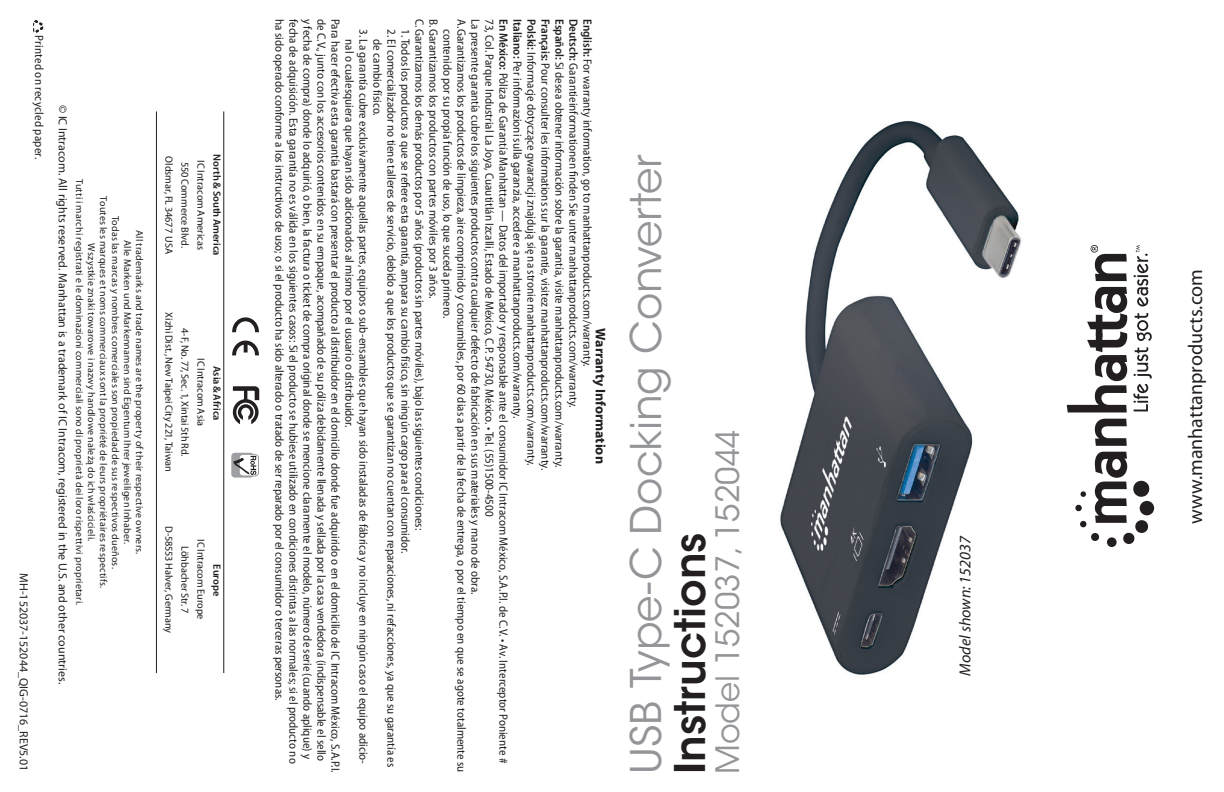
<style>
.page{position:relative;width:1224px;height:792px;background:#fff}
.page>*{position:absolute;margin:0;border:0;box-sizing:border-box;transform-origin:0 0}
.t1{font:42px/44px "ITC Avant Garde Std";letter-spacing:-.005em;color:#939598}
.t2{font:32px "ITC Avant Garde Std";color:#939598}
.t3{font:20px "Myriad Pro";color:#231f20}
.t4{font:italic 16px "Myriad Pro";color:#231f20}
.t5{font:700 14px "Myriad Pro";color:#231f20}
.t6{font:semi-condensed 12px/14px "Myriad Pro";color:#231f20}
.t7{font:12px "Myriad Pro";color:#231f20}
.t8{font:semi-condensed 12px "Myriad Pro";letter-spacing:.02em;color:#231f20}
.t9{font:semi-condensed 10.4px "Myriad Pro";letter-spacing:-.005em;color:#231f20;scale:1.07 1}
.t10{font:600 semi-condensed 10.4px "Myriad Pro";color:#231f20;scale:1.07 1}
.t11{font:10px "Myriad Pro";letter-spacing:.02em;color:#231f20}
.s1{font-weight:600}
.s2{font-weight:600;color:#231f20}
</style>
<div class="page">
<img style="left:780px;top:120px;width:242px;height:555px">
<svg style="left:1095px;top:419px;width:32px;height:27px"></svg>
<svg style="left:1067px;top:287px;width:60px;height:125px"></svg>
<svg style="left:1107px;top:537px;width:10px;height:10px"></svg>
<div style="left:1140px;top:501px;width:14px;height:15px;background:#231f20;border-radius:50%"></div>
<svg style="left:1091px;top:245px;width:36px;height:36px"></svg>
<svg style="left:1075px;top:452px;width:75px;height:93px"></svg>
<svg style="left:1133px;top:347px;width:19px;height:64px"></svg>
<svg style="left:1134px;top:313px;width:18px;height:28px"></svg>
<svg style="left:1133px;top:245px;width:15px;height:61px"></svg>
<hr style="left:223px;top:111px;width:1px;height:562px;background:#231f20">
<div style="left:231px;top:453px;width:23px;height:25px;background:#9d9fa2;border-radius:4px"></div>
<div style="left:239px;top:454px;width:20px;height:22px;border:1px solid #9d9fa2;border-radius:4px"></div>
<svg style="left:233px;top:456px;width:23px;height:19px"></svg>
<svg style="left:232px;top:317px;width:27px;height:39px"></svg>
<svg style="left:244px;top:343px;width:4px;height:10px"></svg>
<svg style="left:33px;top:20px;width:11px;height:14px"></svg>
<svg style="left:233px;top:386px;width:26px;height:38px"></svg>
<hr style="left:156px;top:111px;width:1px;height:562px;background:#231f20">
<p class="t8" style="left:46px;top:35px;width:125px;rotate:90deg">Printed on recycled paper.</p>
<p class="t7" style="left:31px;top:573px;width:200px;rotate:90deg">MH-152037-152044_QIG-0716_REV5.01</p>
<p class="t7" style="left:70px;top:105px;width:581px;rotate:90deg">© IC Intracom. All rights reserved. Manhattan is a trademark of IC Intracom, registered in the U.S. and other countries.</p>
<p class="t11" style="left:86px;top:179px;width:428px;rotate:90deg">Tutti i marchi registrati e le dominazioni commerciali sono di proprietà dei loro rispettivi proprietari.</p>
<p class="t11" style="left:110px;top:196px;width:393px;rotate:90deg">Toutes les marques et noms commerciaux sont la propriété de leurs propriétaires respectifs.</p>
<p class="t11" style="left:122px;top:216px;width:354px;rotate:90deg">Todas las marcas y nombres comerciales son propiedad de sus respectivos dueños.</p>
<p class="t11" style="left:146px;top:230px;width:326px;rotate:90deg">All trademarks and trade names are the property of their respective owners.</p>
<p class="t11" style="left:134px;top:240px;width:306px;rotate:90deg">Alle Marken und Markennamen sind Eigentum Ihrer jeweiligen Inhaber.</p>
<p class="t11" style="left:98px;top:243px;width:299px;rotate:90deg">Wszystkie znaki towarowe i nazwy handlowe należą do ich właścicieli.</p>
<p class="t9" style="left:175px;top:156px;width:93px;rotate:90deg">Oldsmar, FL 34677 USA</p>
<p class="t9" style="left:191px;top:162px;width:82px;rotate:90deg">550 Commerce Blvd.</p>
<p class="t9" style="left:207px;top:160px;width:85px;rotate:90deg">IC Intracom Americas</p>
<p class="t10" style="left:223px;top:154px;width:96px;rotate:90deg">North &amp; South America</p>
<p class="t9" style="left:175px;top:312px;width:151px;rotate:90deg">Xizhi Dist., New Taipei City 221, Taiwan</p>
<p class="t9" style="left:191px;top:328px;width:122px;rotate:90deg">4-F, No. 77, Sec. 1, Xintai 5th Rd.</p>
<p class="t9" style="left:207px;top:358px;width:65px;rotate:90deg">IC Intracom Asia</p>
<p class="t10" style="left:223px;top:366px;width:53px;rotate:90deg">Asia &amp; Africa</p>
<p class="t9" style="left:175px;top:526px;width:102px;rotate:90deg">D-58553 Halver, Germany</p>
<p class="t9" style="left:207px;top:539px;width:77px;rotate:90deg">IC Intracom Europe</p>
<p class="t9" style="left:191px;top:546px;width:64px;rotate:90deg">Löhbacher Str. 7</p>
<p class="t10" style="left:223px;top:564px;width:31px;rotate:90deg">Europe</p>
<p class="t6" style="left:286px;top:19px;width:683px;rotate:90deg">ha sido operado conforme a los instructivos de uso; o si el producto ha sido alterado o tratado de ser reparado por el consumidor o terceras personas.</p>
<p class="t6" style="left:300px;top:19px;width:746px;rotate:90deg">fecha de adquisición. Esta garantía no es válida en los siguientes casos: Si el producto se hubiese utilizado en condiciones distintas a las normales; si el producto no</p>
<p class="t6" style="left:314px;top:19px;width:742px;rotate:90deg">y fecha de compra) donde lo adquirió, o bien, la factura o ticket de compra original donde se mencione claramente el modelo, número de serie (cuando aplique) y</p>
<p class="t6" style="left:328px;top:19px;width:744px;rotate:90deg">de C.V., junto con los accesorios contenidos en su empaque, acompañado de su póliza debidamente llenada y sellada por la casa vendedora (indispensable el sello</p>
<p class="t6" style="left:342px;top:19px;width:755px;rotate:90deg">Para hacer efectiva esta garantía bastará con presentar el producto al distribuidor en el domicilio donde fue adquirido o en el domicilio de IC Intracom México, S.A.P.I.</p>
<p class="t6" style="left:468px;top:19px;width:755px;rotate:90deg">A.Garantizamos los productos de limpieza, aire comprimido y consumibles, por 60 dias a partir de la fecha de entrega, o por el tiempo en que se agote totalmente su</p>
<p class="t6" style="left:482px;top:19px;width:577px;rotate:90deg">La presente garantía cubre los siguientes productos contra cualquier defecto de fabricación en sus materiales y mano de obra.</p>
<p class="t6" style="left:496px;top:19px;width:499px;rotate:90deg">73, Col. Parque Industrial La Joya, Cuautitlán Izcalli, Estado de México, C.P. 54730, México. • Tel. (55)1500-4500</p>
<p class="t6" style="left:426px;top:19px;width:513px;rotate:90deg">C.Garantizamos los demás productos por 5 años (productos sin partes móviles), bajo las siguientes condiciones:</p>
<p class="t6" style="left:510px;top:19px;width:746px;rotate:90deg"><span class="s1">En México:</span> Póliza de Garantía Manhattan — Datos del importador y responsable ante el consumidor IC Intracom México, S.A.P.I. de C.V. • Av. Interceptor Poniente #</p>
<p class="t6" style="left:524px;top:19px;width:401px;rotate:90deg"><span class="s1">Italiano:</span> Per informazioni sulla garanzia, accedere a manhattanproducts.com/warranty.</p>
<p class="t6" style="left:538px;top:19px;width:448px;rotate:90deg"><span class="s1">Polski:</span> Informacje dotyczące gwarancji znajdują się na stronie manhattanproducts.com/warranty.</p>
<p class="t6" style="left:552px;top:19px;width:453px;rotate:90deg"><span class="s1">Français:</span> Pour consulter les informations sur la garantie, visitez manhattanproducts.com/warranty.</p>
<p class="t6" style="left:566px;top:19px;width:450px;rotate:90deg"><span class="s1">Español:</span> Si desea obtener información sobre la garantía, visite manhattanproducts.com/warranty.</p>
<p class="t6" style="left:580px;top:19px;width:390px;rotate:90deg"><span class="s1">Deutsch:</span> Garantieinformationen finden Sie unter manhattanproducts.com/warranty.</p>
<p class="t6" style="left:594px;top:19px;width:349px;rotate:90deg"><span class="s1">English:</span> For warranty information, go to manhattanproducts.com/warranty.</p>
<p class="t6" style="left:440px;top:19px;width:281px;rotate:90deg">B.Garantizamos los productos con partes móviles por 3 años.</p>
<p class="t6" style="left:454px;top:29px;width:291px;rotate:90deg">contenido por su propia función de uso, lo que suceda primero.</p>
<p class="t6" style="left:370px;top:39px;width:726px;text-indent:-10px;rotate:90deg">3. La garantía cubre exclusivamente aquellas partes, equipos o sub-ensambles que hayan sido instaladas de fábrica y no incluye en ningún caso el equipo adicio&shy;nal o cualesquiera que hayan sido adicionados al mismo por el usuario o distribuidor.</p>
<p class="t6" style="left:398px;top:39px;width:729px;text-indent:-10px;rotate:90deg">2. El comercializador no tiene talleres de servicio, debido a que los productos que se garantizan no cuentan con reparaciones, ni refacciones, ya que su garantía es de cambio físico.</p>
<p class="t6" style="left:412px;top:29px;width:526px;rotate:90deg">1. Todos los productos a que se refiere esta garantía, ampara su cambio físico, sin ningún cargo para el consumidor.</p>
<p class="t5" style="left:610px;top:328px;width:137px;rotate:90deg">Warranty Information</p>
<p class="t1" style="left:624px;top:774px;width:622px;rotate:-90deg">USB Type-C Docking Converter<br><span class="s2">Instructions</span></p>
<p class="t2" style="left:708px;top:774px;width:346px;rotate:-90deg">Model 152037, 152044</p>
<p class="t4" style="left:955px;top:676px;width:141px;rotate:-90deg">Model shown: 152037</p>
<p class="t3" style="left:1183px;top:524px;width:257px;rotate:-90deg">www.manhattanproducts.com</p>
</div>
